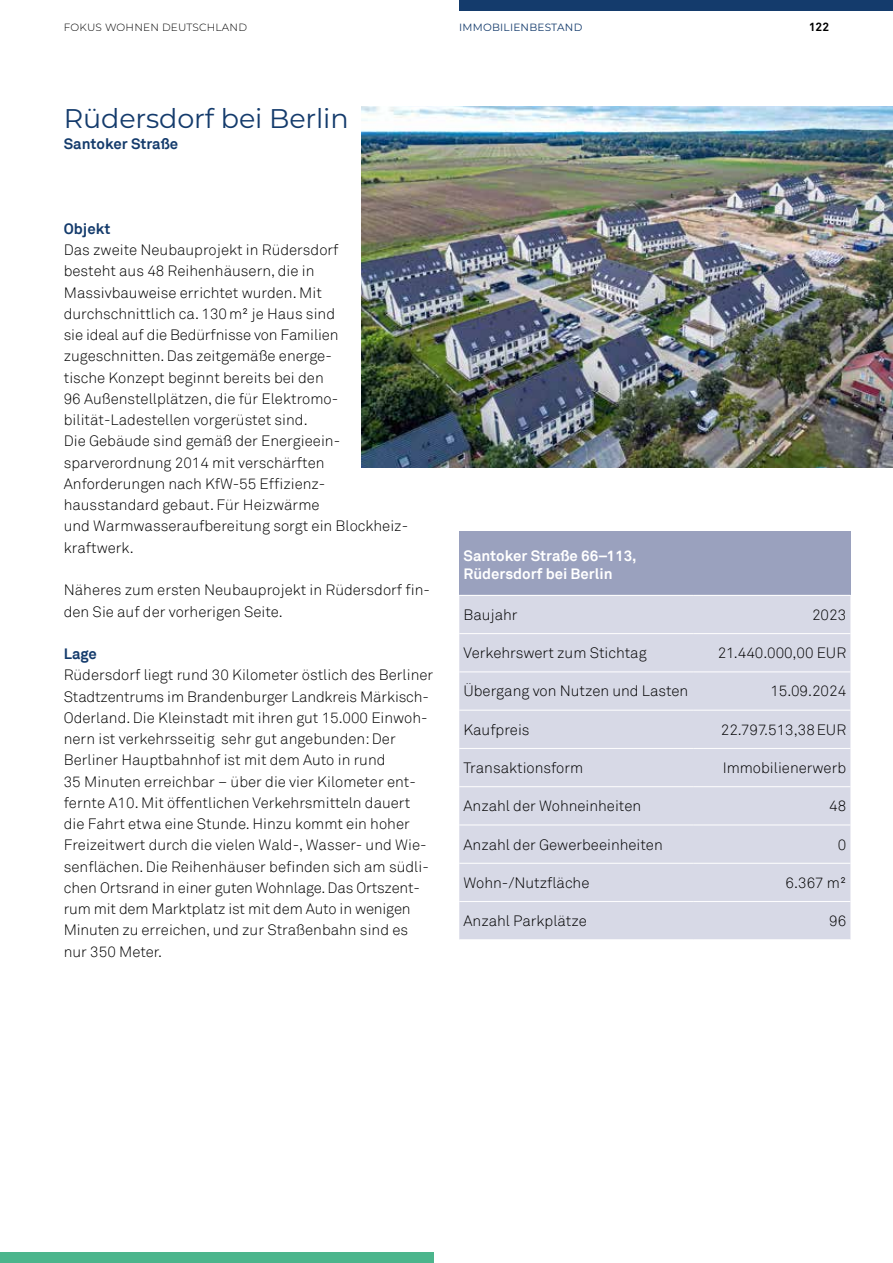
<style>
.page{position:relative;width:893px;height:1263px;background:#fff}
.page>*{position:absolute;margin:0;border:0;box-sizing:border-box;transform-origin:0 0}
.t1{font:27px "Montserrat";letter-spacing:-.005em;color:#143b6c}
.t2{font:300 15px/21.3px "Akkurat";color:#000}
.t3{font:700 15px/18px "Akkurat";color:#fff}
.t4{font:700 15px "Akkurat";color:#143b6c}
.t5{font:700 12px "Akkurat";color:#000}
.t6{font:300 10.5px "Montserrat";letter-spacing:.02em;color:#000}
.t7{font:10.5px "Montserrat";letter-spacing:.02em;color:#143b6c}
</style>
<div class="page">
<div style="left:459px;top:0;width:434px;height:11px;background:#143b6c"></div>
<div style="left:0;top:1252px;width:434px;height:11px;background:#4bb58c"></div>
<div style="left:459px;top:531px;width:391px;height:64px;background:#9aa1be"></div>
<div style="left:459px;top:596px;width:391px;height:343px;background:#d7d9e6"></div>
<hr style="left:459px;top:633px;width:234px;height:1px;background:#fff">
<hr style="left:693px;top:633px;width:157px;height:1px;background:#fff">
<hr style="left:459px;top:671px;width:234px;height:1px;background:#fff">
<hr style="left:693px;top:671px;width:157px;height:1px;background:#fff">
<hr style="left:459px;top:710px;width:234px;height:1px;background:#fff">
<hr style="left:693px;top:710px;width:157px;height:1px;background:#fff">
<hr style="left:459px;top:748px;width:234px;height:1px;background:#fff">
<hr style="left:693px;top:748px;width:157px;height:1px;background:#fff">
<hr style="left:459px;top:786px;width:234px;height:1px;background:#fff">
<hr style="left:693px;top:786px;width:157px;height:1px;background:#fff">
<hr style="left:459px;top:825px;width:234px;height:1px;background:#fff">
<hr style="left:693px;top:825px;width:157px;height:1px;background:#fff">
<hr style="left:459px;top:863px;width:234px;height:1px;background:#fff">
<hr style="left:693px;top:863px;width:157px;height:1px;background:#fff">
<hr style="left:459px;top:901px;width:234px;height:1px;background:#fff">
<hr style="left:693px;top:901px;width:157px;height:1px;background:#fff">
<img style="left:361px;top:106px;width:532px;height:362px">
<p class="t6" style="left:64px;top:21px;width:185px">FOKUS WOHNEN DEUTSCHLAND</p>
<p class="t7" style="left:459px;top:20px;width:125px">IMMOBILIENBESTAND</p>
<p class="t5" style="left:809px;top:20px;width:22px">122</p>
<h1 class="t1" style="left:64px;top:99px;width:286px">Rüdersdorf bei Berlin</h1>
<p class="t4" style="left:64px;top:134px;width:116px">Santoker Straße</p>
<p class="t4" style="left:64px;top:219px;width:48px">Objekt</p>
<p class="t2" style="left:64px;top:240px;width:346px">Das zweite Neubauprojekt in Rüdersdorf<br>besteht aus 48 Reihenhäusern, die in Massivbauweise errichtet wurden. Mit durchschnittlich ca. 130m² je Haus sind<br>sie ideal auf die Bedürfnisse von Familien zugeschnitten. Das zeitgemäße energe-<br>tische Konzept beginnt bereits bei den<br>96 Außenstellplätzen, die für Elektromo&shy;bilität-Ladestellen vorgerüstet sind.<br>Die Gebäude sind gemäß der Energieein&shy;sparverordnung 2014 mit verschärften Anforderungen nach KfW-55 Effizienz&shy;hausstandard gebaut. Für Heizwärme<br>und Warmwasseraufbereitung sorgt ein Blockheiz&shy;kraftwerk.</p>
<p class="t2" style="left:64px;top:580px;width:368px">Näheres zum ersten Neubauprojekt in Rüdersdorf fin&shy;den Sie auf der vorherigen Seite.</p>
<p class="t4" style="left:64px;top:644px;width:35px">Lage</p>
<p class="t2" style="left:64px;top:665px;width:371px">Rüdersdorf liegt rund 30 Kilometer östlich des Berliner Stadtzentrums im Brandenburger Landkreis Märkisch-Oderland. Die Kleinstadt mit ihren gut 15.000 Einwoh&shy;nern ist verkehrsseitig sehr gut angebunden: Der Berliner Hauptbahnhof ist mit dem Auto in rund<br>35 Minuten erreichbar – über die vier Kilometer ent&shy;fernte A10. Mit öffentlichen Verkehrsmitteln dauert die Fahrt etwa eine Stunde. Hinzu kommt ein hoher Freizeitwert durch die vielen Wald-, Wasser- und Wie&shy;senflächen. Die Reihenhäuser befinden sich am südli&shy;chen Ortsrand in einer guten Wohnlage. Das Ortszent&shy;rum mit dem Marktplatz ist mit dem Auto in wenigen Minuten zu erreichen, und zur Straßenbahn sind es nur 350 Meter.</p>
<p class="t3" style="left:463px;top:547px;width:175px">Santoker Straße 66–113,<br>Rüdersdorf bei Berlin</p>
<p class="t2" style="left:463px;top:604px;width:56px">Baujahr</p>
<p class="t2" style="left:812px;top:604px;width:36px">2023</p>
<p class="t2" style="left:463px;top:643px;width:185px">Verkehrswert zum Stichtag</p>
<p class="t2" style="left:718px;top:643px;width:130px">21.440.000,00 EUR</p>
<p class="t2" style="left:463px;top:681px;width:226px">Übergang von Nutzen und Lasten</p>
<p class="t2" style="left:770px;top:681px;width:77px">15.09.2024</p>
<p class="t2" style="left:463px;top:719px;width:68px">Kaufpreis</p>
<p class="t2" style="left:721px;top:719px;width:127px">22.797.513,38 EUR</p>
<p class="t2" style="left:463px;top:757px;width:121px">Transaktionsform</p>
<p class="t2" style="left:723px;top:757px;width:125px">Immobilienerwerb</p>
<p class="t2" style="left:463px;top:796px;width:179px">Anzahl der Wohneinheiten</p>
<p class="t2" style="left:829px;top:796px;width:19px">48</p>
<p class="t2" style="left:463px;top:834px;width:201px">Anzahl der Gewerbeeinheiten</p>
<p class="t2" style="left:838px;top:834px;width:10px">0</p>
<p class="t2" style="left:463px;top:872px;width:127px">Wohn-/Nutzfläche</p>
<p class="t2" style="left:786px;top:872px;width:62px">6.367 m²</p>
<p class="t2" style="left:463px;top:910px;width:125px">Anzahl Parkplätze</p>
<p class="t2" style="left:829px;top:910px;width:19px">96</p>
</div>
